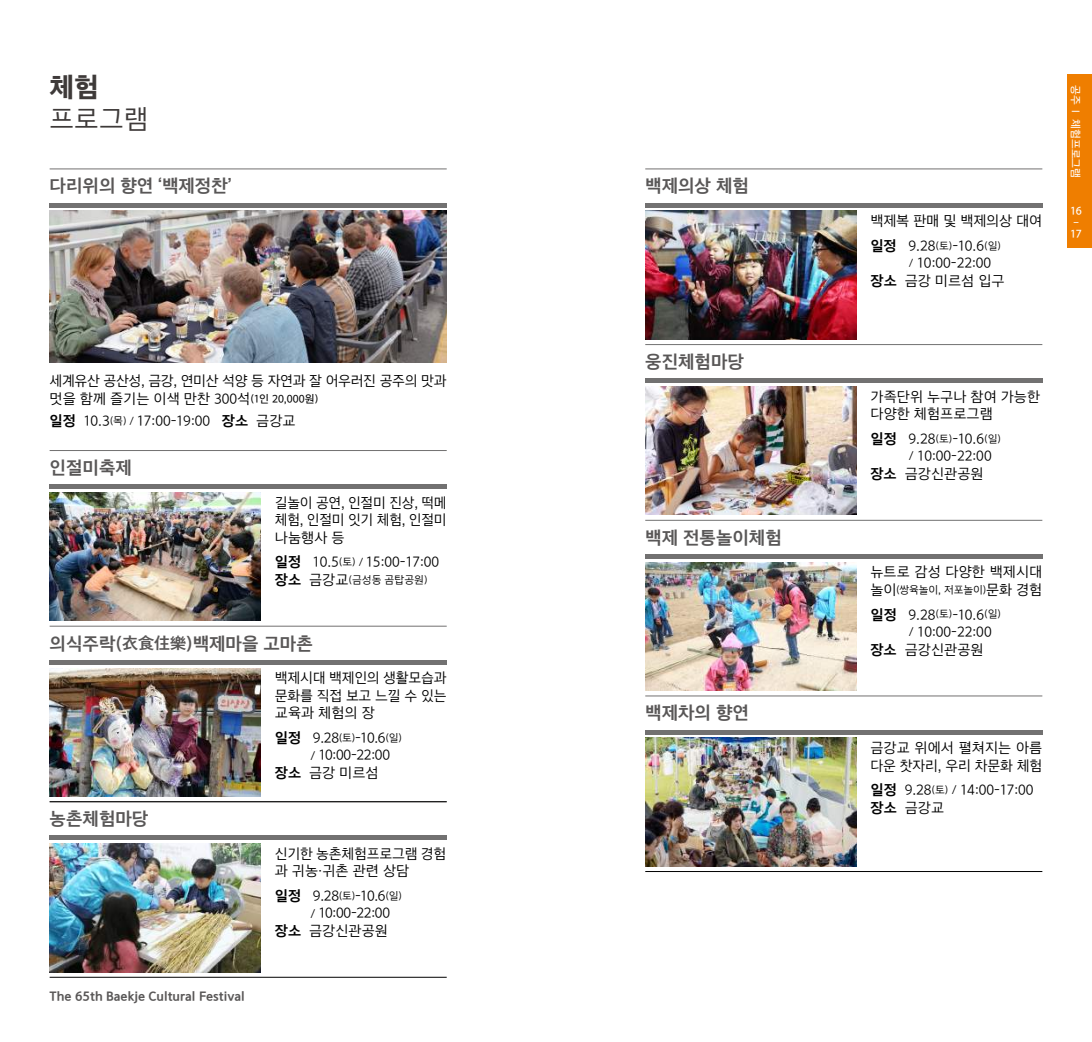
<style>
.page{position:relative;width:1092px;height:1042px;background:#fff}
.page>*{position:absolute;margin:0;border:0;box-sizing:border-box;transform-origin:0 0}
.t1{font:26.25px "TTM Gothic R";color:#3e3a39}
.t2{font:26.25px "TTM Gothic EB";color:#3e3a39}
.t3{font:17.5px "TTM Gothic B";color:#595757}
.t4{font:14px/17.5px "TTM Gothic R";color:#000}
.t5{font:14px/17.5px "TTM Gothic R";letter-spacing:-.03em;color:#000}
.t6{font:14px/17.5px "TTM Gothic R";letter-spacing:-.02em;color:#000}
.t7{font:12.25px "TTM Gothic EB";color:#595757}
.t8{font:10.5px "TTM Gothic R";letter-spacing:-.02em;color:#000}
.t9{font:10.5px "TTM Gothic M";color:#fff}
.t10{font:10.5px "TTM Gothic SB";color:#fff}
.s1{font-family:"TTM Gothic M";font-size:10.5px}
.s2{font-family:"TTM Gothic B"}
.s3{font-size:10.5px}
.s4{font-family:"TTM Gothic B";font-size:14px}
.s5{font-size:14px}
.s6{font-family:"Seoul Namsan EB";font-size:16.62px}
.s7{font-size:11.38px}
</style>
<div class="page">
<hr style="left:50px;top:169px;width:396px;height:1px;background:#727171">
<hr style="left:50px;top:450px;width:396px;height:1px;background:#727171">
<hr style="left:50px;top:626px;width:396px;height:1px;background:#727171">
<hr style="left:50px;top:203px;width:396px;height:4px;background:#727171">
<hr style="left:50px;top:485px;width:396px;height:4px;background:#727171">
<hr style="left:50px;top:660px;width:396px;height:4px;background:#727171">
<hr style="left:50px;top:836px;width:396px;height:4px;background:#727171">
<hr style="left:50px;top:801px;width:396px;height:1px;background:#000">
<hr style="left:50px;top:977px;width:396px;height:1px;background:#000">
<div style="left:1067px;top:74px;width:24px;height:174px;background:#ef7e00"></div>
<img style="left:50px;top:211px;width:396px;height:151px">
<img style="left:50px;top:492px;width:210px;height:129px">
<img style="left:50px;top:668px;width:210px;height:128px">
<img style="left:50px;top:843px;width:210px;height:129px">
<hr style="left:645px;top:169px;width:397px;height:1px;background:#727171">
<hr style="left:645px;top:344px;width:397px;height:1px;background:#727171">
<hr style="left:645px;top:520px;width:397px;height:1px;background:#727171">
<hr style="left:645px;top:695px;width:397px;height:1px;background:#727171">
<hr style="left:645px;top:203px;width:397px;height:4px;background:#727171">
<hr style="left:645px;top:379px;width:397px;height:4px;background:#727171">
<hr style="left:645px;top:554px;width:397px;height:4px;background:#727171">
<hr style="left:645px;top:730px;width:397px;height:4px;background:#727171">
<hr style="left:645px;top:871px;width:397px;height:1px;background:#000">
<img style="left:645px;top:211px;width:211px;height:128px">
<img style="left:645px;top:386px;width:211px;height:129px">
<img style="left:645px;top:562px;width:211px;height:128px">
<img style="left:645px;top:738px;width:211px;height:128px">
<h1 class="t2" style="left:50px;top:74px;width:51px">체험</h1>
<h1 class="t1" style="left:50px;top:106px;width:100px">프로그램</h1>
<p class="t3" style="left:50px;top:177px;width:184px">다리위의 향연 ‘백제정찬’</p>
<p class="t5" style="left:50px;top:373px;width:398px">세계유산 공산성, 금강, 연미산 석양 등 자연과 잘 어우러진 공주의 맛과 멋을 함께 즐기는 이색 만찬 300석<span class="s1">(1인 20,000원)</span></p>
<p class="t4" style="left:50px;top:413px;width:247px"><span class="s2">일정</span> 10.3<span class="s3">(목) /</span> 17:00-19:00 <span class="s2">장소</span> 금강교</p>
<p class="t3" style="left:50px;top:459px;width:84px">인절미축제</p>
<p class="t4" style="left:275px;top:494px;width:173px;text-align:justify">길놀이 공연, 인절미 진상, 떡메 체험, 인절미 잇기 체험, 인절미 나눔행사 등</p>
<p class="t4" style="left:275px;top:554px;width:166px"><span class="s2">일정</span> 10.5<span class="s3">(토) /</span> 15:00-17:00</p>
<p class="t8" style="left:275px;top:574px;width:154px"><span class="s4">장소</span> <span class="s5">금강교</span>(금성동 곰탑공원)</p>
<p class="t3" style="left:50px;top:634px;width:265px">의식주락(<span class="s6">衣食住樂</span>)백제마을 고마촌</p>
<p class="t3" style="left:50px;top:810px;width:100px">농촌체험마당</p>
<p class="t7" style="left:50px;top:990px;width:197px">The 65th Baekje Cultural Festival</p>
<p class="t4" style="left:275px;top:670px;width:173px;text-align:justify">백제시대 백제인의 생활모습과 문화를 직접 보고 느낄 수 있는 교육과 체험의 장</p>
<p class="t4" style="left:275px;top:729px;width:128px"><span class="s2">일정</span> 9.28<span class="s3">(토)</span>-10.6<span class="s3">(일)</span></p>
<p class="t4" style="left:310px;top:747px;width:81px"><span class="s7">/</span> 10:00-22:00</p>
<p class="t4" style="left:275px;top:764px;width:105px"><span class="s2">장소</span> 금강 미르섬</p>
<p class="t6" style="left:275px;top:845px;width:173px">신기한 농촌체험프로그램 경험 과 귀농·귀촌 관련 상담</p>
<p class="t4" style="left:275px;top:887px;width:128px"><span class="s2">일정</span> 9.28<span class="s3">(토)</span>-10.6<span class="s3">(일)</span></p>
<p class="t4" style="left:310px;top:905px;width:81px"><span class="s7">/</span> 10:00-22:00</p>
<p class="t4" style="left:275px;top:922px;width:115px"><span class="s2">장소</span> 금강신관공원</p>
<p class="t3" style="left:645px;top:177px;width:105px">백제의상 체험</p>
<p class="t3" style="left:645px;top:353px;width:100px">웅진체험마당</p>
<p class="t3" style="left:645px;top:529px;width:138px">백제 전통놀이체험</p>
<p class="t3" style="left:645px;top:704px;width:105px">백제차의 향연</p>
<p class="t6" style="left:870px;top:209px;width:173px;line-height:24.5px">백제복 판매 및 백제의상 대여 <span class="s2">일정</span> 9.28<span class="s3">(토)</span>-10.6<span class="s3">(일)</span></p>
<p class="t4" style="left:870px;top:255px;width:136px;text-indent:38px"><span class="s3">/</span> 10:00-22:00 <span class="s2">장소</span> 금강 미르섬 입구</p>
<p class="t9" style="left:1080px;top:85px;width:95px;rotate:90deg">공주 I 체험프로그램</p>
<p class="t10" style="left:1070px;top:205px;width:13px">16</p>
<p class="t9" style="left:1073px;top:212px;width:6px">_</p>
<p class="t10" style="left:1070px;top:228px;width:13px">17</p>
<p class="t4" style="left:870px;top:388px;width:171px">가족단위 누구나 참여 가능한 다양한 체험프로그램</p>
<p class="t4" style="left:870px;top:430px;width:132px"><span class="s2">일정</span> 9.28<span class="s3">(토)</span>-10.6<span class="s3">(일)</span></p>
<p class="t4" style="left:908px;top:448px;width:84px"><span class="s7">/</span> 10:00-22:00</p>
<p class="t4" style="left:870px;top:465px;width:115px"><span class="s2">장소</span> 금강신관공원</p>
<p class="t4" style="left:870px;top:564px;width:173px">뉴트로 감성 다양한 백제시대</p>
<p class="t8" style="left:870px;top:584px;width:173px"><span class="s5">놀이</span>(쌍육놀이, 저포놀이)<span class="s5">문화 경험</span></p>
<p class="t4" style="left:870px;top:606px;width:132px"><span class="s2">일정</span> 9.28<span class="s3">(토)</span>-10.6<span class="s3">(일)</span></p>
<p class="t4" style="left:908px;top:623px;width:84px"><span class="s7">/</span> 10:00-22:00</p>
<p class="t4" style="left:870px;top:641px;width:115px"><span class="s2">장소</span> 금강신관공원</p>
<p class="t4" style="left:870px;top:739px;width:173px">금강교 위에서 펼쳐지는 아름 다운 찻자리, 우리 차문화 체험</p>
<p class="t4" style="left:870px;top:781px;width:165px"><span class="s2">일정</span> 9.28<span class="s3">(토)</span> <span class="s7">/</span> 14:00-17:00 <span class="s2">장소</span> 금강교</p>
</div>
